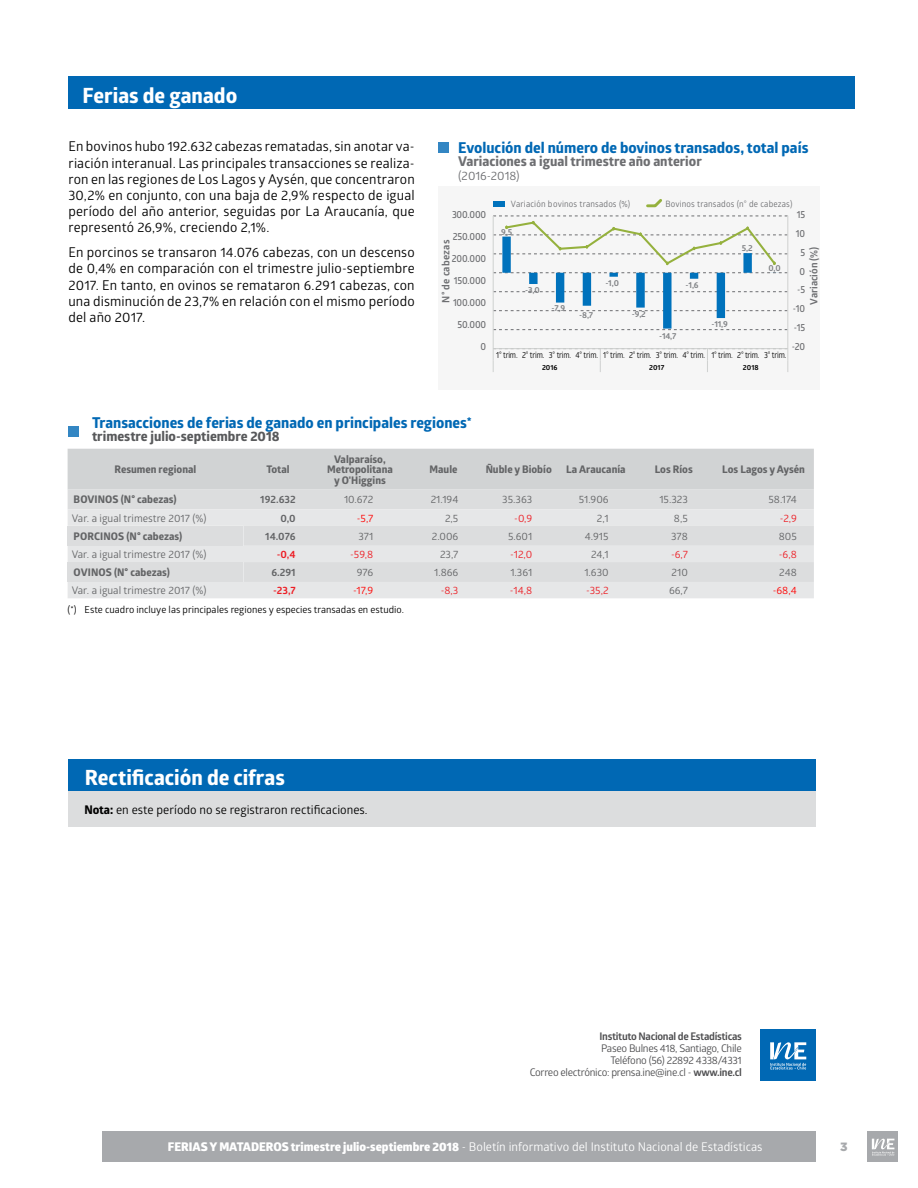
<style>
.page{position:relative;width:918px;height:1188px;background:#fff}
.page>*{position:absolute;margin:0;border:0;box-sizing:border-box;transform-origin:0 0}
.t1{font:700 21px "Globerx";color:#fff}
.t2{font:700 15px "Globerx";color:#0068b4}
.t3{font:13.5px/16.2px "Glober";letter-spacing:.01em;color:#000;text-align:justify}
.t4{font:700 13.5px "Globerx";color:#6d6e71}
.t5{font:700 13.5px "Globerx";color:#58595b}
.t6{font:12px "Glober";color:#fff}
.t7{font:12px "Glober";color:#000}
.t8{font:12px "Glober";color:#6d6e71}
.t9{font:900 12px "Gotham";color:#a7a9ac}
.t10{font:10.5px "Glober";color:#636466}
.t11{font:700 10.5px/10.5px "Globerx";color:#636466;text-align:center}
.t12{font:10.5px/12px "Glober";letter-spacing:-.03em;color:#4d4d4f;text-align:right}
.t13{font:10.5px "Glober";color:#ed1d24}
.t14{font:700 10.5px "Glober";letter-spacing:-.03em;color:#4d4d4f}
.t15{font:700 10.5px "Glober";color:#636466}
.t16{font:10.5px "Glober";color:#f00}
.t17{font:700 10.5px "Glober";color:#ed1d24}
.t18{font:600 10.2px "Glober";letter-spacing:-.02em;color:#6d6e71;scale:.9 1}
.t19{font:700 10.2px "Glober";letter-spacing:.005em;color:#6d6e71}
.t20{font:9.75px "Glober";color:#000}
.t21{font:8.7px "Glober";letter-spacing:-.025em;color:#000;scale:.85 1}
.t22{font:8.7px "Glober";letter-spacing:.015em;color:#6d6e71;scale:.95 1}
.t23{font:700 8.55px "Glober";color:#808285}
.t24{font:700 7.35px "Glober";color:#010101}
.s1{font-family:"Globerx";font-weight:700}
.s2{font-weight:700}
.s3{font-weight:800}
</style>
<div class="page">
<div style="left:868px;top:1131px;width:30px;height:30px;background:#a7a9ac"></div>
<div style="left:102px;top:1131px;width:714px;height:30px;background:#a7a9ac"></div>
<svg style="left:871px;top:1138px;width:24px;height:18px"></svg>
<div style="left:68px;top:77px;width:787px;height:32px;background:#0068b4"></div>
<div style="left:68px;top:759px;width:748px;height:32px;background:#0068b4"></div>
<div style="left:438px;top:186px;width:382px;height:204px;background:#f6f6f6"></div>
<div style="left:438px;top:143px;width:10px;height:10px;background:#3386c3"></div>
<div style="left:494px;top:202px;width:11px;height:5px;background:#0072bc"></div>
<svg style="left:646px;top:199px;width:16px;height:9px"></svg>
<hr style="left:787px;top:216px;width:1px;height:144px;background:#d0d2d1">
<hr style="left:493px;top:216px;width:1px;height:144px;background:#d0d2d1">
<svg style="left:493px;top:348px;width:295px;height:24px"></svg>
<svg style="left:493px;top:216px;width:295px;height:114px"></svg>
<svg style="left:68px;top:449px;width:746px;height:60px;background:#d4d6d7"></svg>
<div style="left:68px;top:509px;width:746px;height:89px;background:#e6e7e8"></div>
<div style="left:68px;top:526px;width:175px;height:20px;background:#dcddde"></div>
<div style="left:243px;top:526px;width:571px;height:20px;background:#dcddde"></div>
<div style="left:68px;top:562px;width:175px;height:20px;background:#dcddde"></div>
<div style="left:243px;top:562px;width:571px;height:20px;background:#dcddde"></div>
<div style="left:68px;top:791px;width:748px;height:36px;background:#dcddde"></div>
<div style="left:68px;top:427px;width:11px;height:10px;background:#3386c3"></div>
<div style="left:761px;top:1030px;width:55px;height:51px;background:#0068b4"></div>
<svg style="left:770px;top:1042px;width:37px;height:28px"></svg>
<h1 class="t1" style="left:82px;top:80px;width:156px">Ferias de ganado</h1>
<p class="t3" style="left:68px;top:138px;width:348px">En bovinos hubo 192.632 cabezas rematadas, sin anotar va&shy;riación interanual. Las principales transacciones se realiza&shy;ron en las regiones de Los Lagos y Aysén, que concentraron 30,2% en conjunto, con una baja de 2,9% respecto de igual período del año anterior, seguidas por La Araucanía, que representó 26,9%, creciendo 2,1%.</p>
<p class="t3" style="left:68px;top:244px;width:348px">En porcinos se transaron 14.076 cabezas, con un descenso de 0,4% en comparación con el trimestre julio-septiembre 2017. En tanto, en ovinos se remataron 6.291 cabezas, con una disminución de 23,7% en relación con el mismo período del año 2017.</p>
<p class="t2" style="left:458px;top:136px;width:352px">Evolución del número de bovinos transados, total país</p>
<p class="t4" style="left:458px;top:152px;width:245px">Variaciones a igual trimestre año anterior</p>
<p class="t8" style="left:458px;top:167px;width:63px">(2016-2018)</p>
<p class="t22" style="left:511px;top:198px;width:127px">Variación bovinos transados (%)</p>
<p class="t22" style="left:665px;top:197px;width:135px">Bovinos transados (n° de cabezas)</p>
<p class="t18" style="left:452px;top:207px;width:40px">300.000</p>
<p class="t18" style="left:797px;top:207px;width:11px">15</p>
<p class="t18" style="left:453px;top:229px;width:39px">250.000</p>
<p class="t19" style="left:439px;top:303px;width:65px;rotate:-90deg">N° de cabezas</p>
<p class="t18" style="left:452px;top:251px;width:40px">200.000</p>
<p class="t18" style="left:454px;top:273px;width:37px">150.000</p>
<p class="t18" style="left:453px;top:295px;width:38px">100.000</p>
<p class="t23" style="left:501px;top:226px;width:13px">9,5</p>
<p class="t23" style="left:525px;top:284px;width:16px">-3,0</p>
<p class="t23" style="left:552px;top:302px;width:15px">-7,9</p>
<p class="t23" style="left:579px;top:309px;width:15px">-8,7</p>
<p class="t23" style="left:605px;top:277px;width:15px">-1,0</p>
<p class="t23" style="left:632px;top:308px;width:16px">-9,2</p>
<p class="t23" style="left:686px;top:279px;width:15px">-1,6</p>
<p class="t23" style="left:742px;top:241px;width:12px">5,2</p>
<p class="t23" style="left:768px;top:262px;width:14px">0,0</p>
<p class="t18" style="left:796px;top:226px;width:12px">10</p>
<p class="t19" style="left:807px;top:305px;width:60px;rotate:-90deg">Variación (%)</p>
<p class="t18" style="left:800px;top:245px;width:7px">5</p>
<p class="t18" style="left:800px;top:264px;width:8px">0</p>
<p class="t18" style="left:797px;top:283px;width:10px">-5</p>
<p class="t18" style="left:793px;top:302px;width:15px">-10</p>
<p class="t18" style="left:458px;top:317px;width:33px">50.000</p>
<p class="t23" style="left:659px;top:330px;width:19px">-14,7</p>
<p class="t23" style="left:711px;top:318px;width:18px">-11,9</p>
<p class="t18" style="left:794px;top:321px;width:14px">-15</p>
<p class="t18" style="left:481px;top:340px;width:8px">0</p>
<p class="t18" style="left:792px;top:340px;width:16px">-20</p>
<p class="t21" style="left:496px;top:349px;width:343px">1° trim. 2° trim. 3° trim. 4° trim. 1° trim. 2° trim. 3° trim. 4° trim. 1° trim. 2° trim. 3° trim.</p>
<p class="t24" style="left:542px;top:362px;width:17px">2016</p>
<p class="t24" style="left:649px;top:362px;width:17px">2017</p>
<p class="t24" style="left:743px;top:362px;width:17px">2018</p>
<p class="t2" style="left:92px;top:412px;width:381px">Transacciones de ferias de ganado en principales regiones*</p>
<p class="t5" style="left:92px;top:427px;width:189px">trimestre julio-septiembre 2018</p>
<p class="t11" style="left:115px;top:464px;width:83px">Resumen regional</p>
<p class="t11" style="left:266px;top:464px;width:25px">Total</p>
<p class="t11" style="left:327px;top:453px;width:67px">Valparaíso,<br>Metropolitana y O'Higgins</p>
<p class="t11" style="left:430px;top:464px;width:29px">Maule</p>
<p class="t11" style="left:486px;top:464px;width:68px">Ñuble y Biobío</p>
<p class="t11" style="left:566px;top:464px;width:61px">La Araucanía</p>
<p class="t11" style="left:655px;top:464px;width:40px">Los Ríos</p>
<p class="t11" style="left:722px;top:464px;width:84px">Los Lagos y Aysén</p>
<p class="t11" style="left:74px;top:494px;width:105px">Bovi nos (N° cabezas)</p>
<p class="t15" style="left:260px;top:492px;width:37px">192.632</p>
<p class="t10" style="left:344px;top:492px;width:31px">10.672</p>
<p class="t10" style="left:431px;top:492px;width:29px">21.194</p>
<p class="t10" style="left:502px;top:492px;width:31px">35.363</p>
<p class="t10" style="left:579px;top:492px;width:31px">51.906</p>
<p class="t10" style="left:659px;top:492px;width:30px">15.323</p>
<p class="t10" style="left:768px;top:492px;width:30px">58.174</p>
<p class="t10" style="left:72px;top:511px;width:136px">Var. a igual trimestre 2017 (%)</p>
<p class="t15" style="left:280px;top:510px;width:17px">0,0</p>
<p class="t16" style="left:357px;top:511px;width:18px">-5,7</p>
<p class="t10" style="left:445px;top:511px;width:15px">2,5</p>
<p class="t13" style="left:514px;top:511px;width:19px">-0,9</p>
<p class="t10" style="left:597px;top:511px;width:13px">2,1</p>
<p class="t10" style="left:674px;top:511px;width:15px">8,5</p>
<p class="t13" style="left:780px;top:511px;width:19px">-2,9</p>
<p class="t11" style="left:74px;top:531px;width:14px">Porci</p>
<p class="t11" style="left:103px;top:531px;width:80px">nos (N° cabezas)</p>
<p class="t15" style="left:265px;top:529px;width:32px">14.076</p>
<p class="t10" style="left:358px;top:529px;width:16px">371</p>
<p class="t10" style="left:432px;top:529px;width:28px">2.006</p>
<p class="t10" style="left:508px;top:529px;width:26px">5.601</p>
<p class="t10" style="left:585px;top:529px;width:25px">4.915</p>
<p class="t10" style="left:671px;top:529px;width:18px">378</p>
<p class="t10" style="left:779px;top:529px;width:20px">805</p>
<p class="t10" style="left:72px;top:547px;width:136px">Var. a igual trimestre 2017 (%)</p>
<p class="t17" style="left:277px;top:547px;width:20px">-0,4</p>
<p class="t13" style="left:350px;top:547px;width:24px">-59,8</p>
<p class="t10" style="left:440px;top:547px;width:20px">23,7</p>
<p class="t13" style="left:510px;top:547px;width:23px">-12,0</p>
<p class="t10" style="left:591px;top:547px;width:19px">24,1</p>
<p class="t13" style="left:671px;top:547px;width:18px">-6,7</p>
<p class="t13" style="left:779px;top:547px;width:19px">-6,8</p>
<p class="t11" style="left:74px;top:567px;width:98px">Ovi nos (N° cabezas)</p>
<p class="t15" style="left:271px;top:565px;width:26px">6.291</p>
<p class="t10" style="left:357px;top:565px;width:18px">976</p>
<p class="t10" style="left:434px;top:565px;width:26px">1.866</p>
<p class="t10" style="left:510px;top:565px;width:23px">1.361</p>
<p class="t10" style="left:584px;top:565px;width:26px">1.630</p>
<p class="t10" style="left:672px;top:565px;width:18px">210</p>
<p class="t10" style="left:779px;top:565px;width:19px">248</p>
<p class="t10" style="left:72px;top:583px;width:136px">Var. a igual trimestre 2017 (%)</p>
<p class="t17" style="left:273px;top:583px;width:24px">-23,7</p>
<p class="t16" style="left:353px;top:583px;width:22px">-17,9</p>
<p class="t13" style="left:441px;top:583px;width:19px">-8,3</p>
<p class="t13" style="left:510px;top:583px;width:24px">-14,8</p>
<p class="t13" style="left:586px;top:583px;width:24px">-35,2</p>
<p class="t10" style="left:669px;top:583px;width:20px">66,7</p>
<p class="t16" style="left:773px;top:583px;width:26px">-68,4</p>
<p class="t20" style="left:68px;top:603px;width:338px">(*) Este cuadro incluye las principales regiones y especies transadas en estudio.</p>
<h1 class="t1" style="left:85px;top:762px;width:202px">Rectificación de cifras</h1>
<p class="t7" style="left:84px;top:801px;width:285px"><span class="s1">Nota:</span> en este período no se registraron rectificaciones.</p>
<p class="t14" style="left:600px;top:1029px;width:144px">Instituto Nacional de Estadísticas</p>
<p class="t12" style="left:530px;top:1042px;width:214px">Paseo Bulnes 418, Santiago, Chile<br>Teléfono (56) 22892 4338/4331<br>Correo electrónico: prensa.ine@ine.cl - <span class="s2">www.ine.cl</span></p>
<p class="t6" style="left:168px;top:1138px;width:596px"><span class="s3">FERIAS Y MATADEROS trimestre julio-septiembre 2018</span> - Boletín informativo del Instituto Nacional de Estadísticas</p>
<p class="t9" style="left:840px;top:1139px;width:9px">3</p>
</div>
